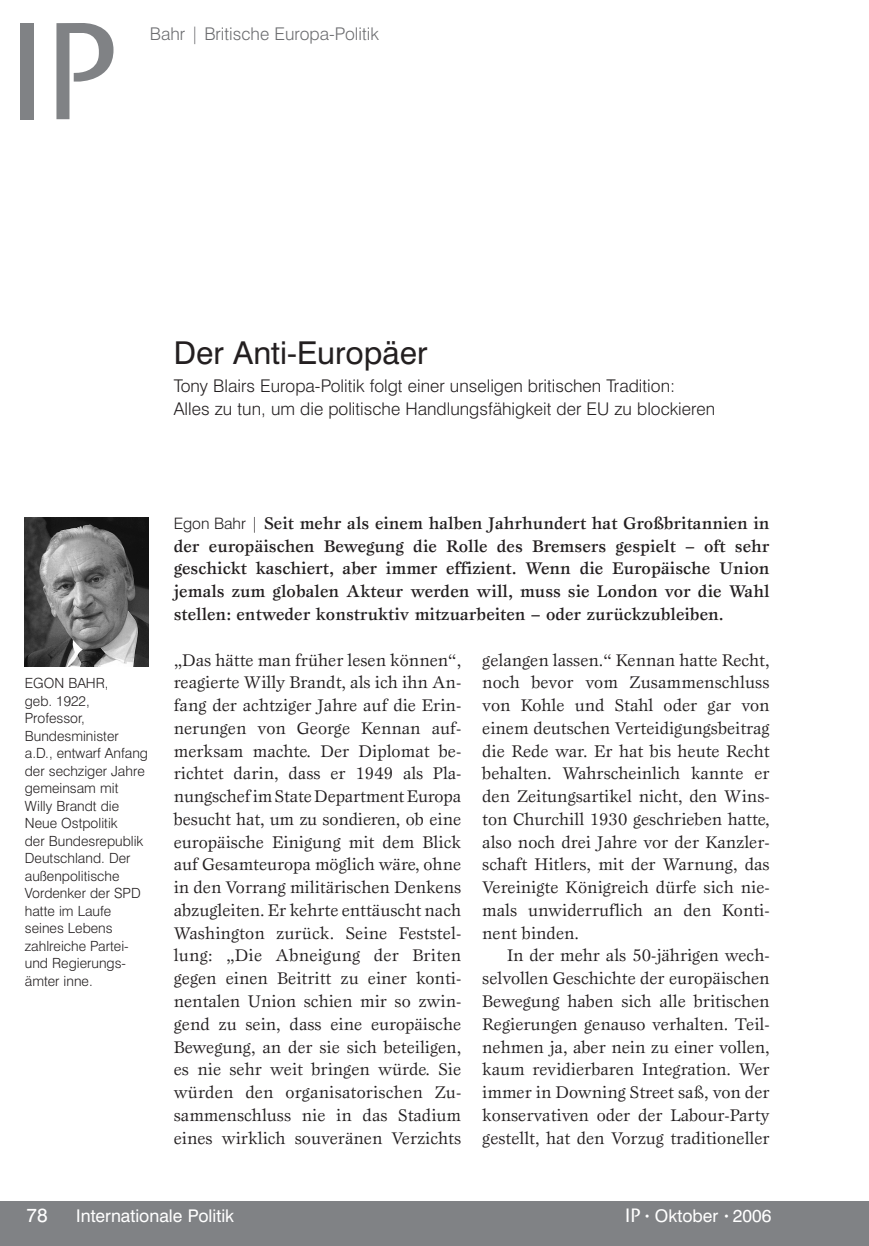
<style>
.page{position:relative;width:869px;height:1246px;background:#fff}
.page>*{position:absolute;margin:0;border:0;box-sizing:border-box;transform-origin:0 0}
.t1{font:31.5px "Swiss 721 BT";color:#231f20}
.t2{font:19.25px "Swiss 721 BT";color:#fff}
.t3{font:17.5px/22.8px "Esprit";color:#231f20;text-align:justify}
.t4{font:500 17.5px/22.8px "Esprit";color:#231f20;text-align:justify}
.t5{font:300 17.5px/22.8px "Swiss 721 BT";color:#231f20}
.t6{font:17.5px "Swiss 721 BT";color:#fff}
.t7{font:300 17.5px "Swiss 721 BT";color:#6c6d70}
.t8{font:300 14px/17.5px "Swiss 721 BT";color:#231f20}
.s1{font-family:"Swiss 721 BT";font-weight:300;font-size:15.75px}
.s2{font-family:"ITC Stone Sans";font-weight:500;font-size:19.25px}
.s3{font-size:10.5px}
</style>
<div class="page">
<div style="left:0;top:1200px;width:868px;height:45px;background:#808285"></div>
<hr style="left:868px;top:1200px;width:1px;height:45px;background:#808285">
<div style="left:20px;top:23px;width:13px;height:96px;background:#808285"></div>
<svg style="left:56px;top:23px;width:58px;height:96px"></svg>
<img style="left:25px;top:517px;width:124px;height:149px">
<p class="t7" style="left:150px;top:23px;width:230px">Bahr | Britische Europa-Politik</p>
<h1 class="t1" style="left:174px;top:334px;width:255px">Der Anti-Europäer</h1>
<p class="t5" style="left:174px;top:374px;width:542px">Tony Blairs Europa-Politik folgt einer unseligen britischen Tradition:<br>Alles zu tun, um die politische Handlungsfähigkeit der EU zu blockieren</p>
<p class="t8" style="left:25px;top:674px;width:125px">EGON BAHR,<br>geb. 1922,<br>Professor,<br>Bundesminister a.D., entwarf Anfang der sechziger Jahre gemeinsam mit<br>Willy Brandt die<br>Neue Ostpolitik<br>der Bundesrepublik<br>Deutschland. Der außenpolitische<br>Vordenker der SPD hatte im Laufe seines Lebens zahlreiche Partei&shy;und Regierungs&shy;ämter inne.</p>
<p class="t4" style="left:174px;top:511px;width:597px"><span class="s1">Egon Bahr |</span> Seit mehr als einem halben Jahrhundert hat Großbritannien in der europäischen Bewegung die Rolle des Bremsers gespielt – oft sehr geschickt kaschiert, aber immer effizient. Wenn die Europäische Union jemals zum globalen Akteur werden will, muss sie London vor die Wahl stellen: entweder konstruktiv mitzuarbeiten – oder zurückzubleiben.</p>
<p class="t3" style="left:174px;top:648px;width:289px">„Das hätte man früher lesen können“, reagierte Willy Brandt, als ich ihn An&shy;fang der achtziger Jahre auf die Erin&shy;nerungen von George Kennan auf&shy;merksam machte. Der Diplomat be&shy;richtet darin, dass er 1949 als Pla&shy;nungschef im State Department Europa besucht hat, um zu sondieren, ob eine europäische Einigung mit dem Blick auf Gesamteuropa möglich wäre, ohne in den Vorrang militärischen Denkens abzugleiten. Er kehrte enttäuscht nach Washington zurück. Seine Feststel&shy;lung: „Die Abneigung der Briten gegen einen Beitritt zu einer konti&shy;nentalen Union schien mir so zwin&shy;gend zu sein, dass eine europäische Bewegung, an der sie sich beteiligen, es nie sehr weit bringen würde. Sie würden den organisatorischen Zu&shy;sammenschluss nie in das Stadium eines wirklich souveränen Verzichts</p>
<p class="t3" style="left:482px;top:648px;width:289px">gelangen lassen.“ Kennan hatte Recht, noch bevor vom Zusammenschluss von Kohle und Stahl oder gar von einem deutschen Verteidigungsbeitrag die Rede war. Er hat bis heute Recht behalten. Wahrscheinlich kannte er den Zeitungsartikel nicht, den Wins&shy;ton Churchill 1930 geschrieben hatte, also noch drei Jahre vor der Kanzler&shy;schaft Hitlers, mit der Warnung, das Vereinigte Königreich dürfe sich nie&shy;mals unwiderruflich an den Konti&shy;nent binden.</p>
<p class="t3" style="left:482px;top:943px;width:289px;text-indent:25px">In der mehr als 50-jährigen wech&shy;selvollen Geschichte der europäischen Bewegung haben sich alle britischen Regierungen genauso verhalten. Teil&shy;nehmen ja, aber nein zu einer vollen, kaum revidierbaren Integration. Wer immer in Downing Street saß, von der konservativen oder der Labour-Party gestellt, hat den Vorzug traditioneller</p>
<p class="t2" style="left:27px;top:1202px;width:23px">78</p>
<p class="t6" style="left:76px;top:1204px;width:159px">Internationale Politik</p>
<p class="t6" style="left:625px;top:1204px;width:148px"><span class="s2">IP</span> <span class="s3">•</span> Oktober <span class="s3">•</span> 2006</p>
</div>
